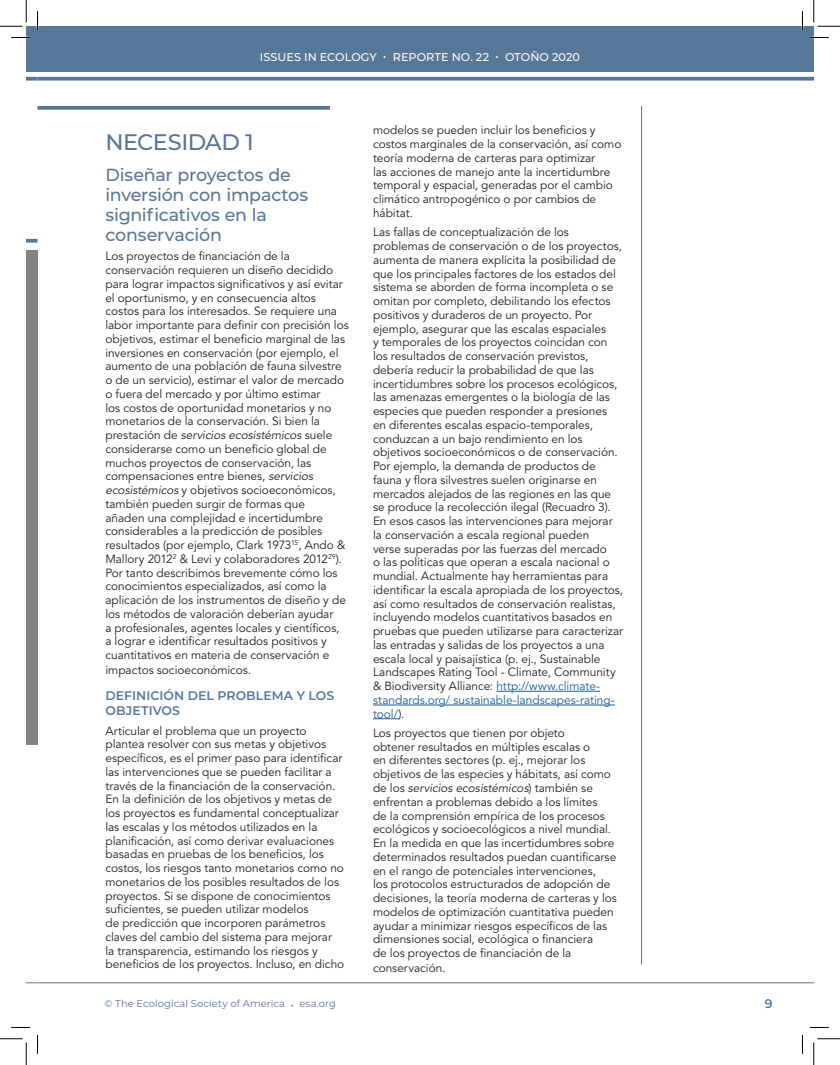
<style>
.page{position:relative;width:840px;height:1065px;background:#fff}
.page>*{position:absolute;margin:0;border:0;box-sizing:border-box;transform-origin:0 0}
.t1{font:500 22.5px "Montserrat";letter-spacing:-.025em;color:#577799}
.t2{font:500 17.5px/20px "Montserrat";letter-spacing:-.01em;color:#577799}
.t3{font:600 12.5px/15px "Montserrat";letter-spacing:.005em;color:#577799}
.t4{font:11.88px/13.8px "Avenir LT Std";color:#231f20}
.t5{font:500 11.25px "Montserrat";letter-spacing:.005em;color:#fff}
.t6{font:10px "Montserrat";letter-spacing:.005em;color:#577799}
.s1{font-style:italic}
.s2{color:#175d9e}
.s3{font-size:12.5px}
</style>
<div class="page">
<div style="left:26px;top:26px;width:12px;height:46px;background:#577799"></div>
<div style="left:38px;top:26px;width:776px;height:46px;background:#577799"></div>
<svg style="left:26px;top:77px;width:12px;height:4px"></svg>
<svg style="left:38px;top:77px;width:776px;height:4px;background:#6884a3"></svg>
<svg style="left:26px;top:982px;width:12px;height:1px"></svg>
<hr style="left:38px;top:982px;width:776px;height:1px;background:#577799">
<hr style="left:496px;top:691px;width:104px;height:1px;background:#175d9e">
<hr style="left:373px;top:705px;width:242px;height:1px;background:#175d9e">
<svg style="left:373px;top:718px;width:26px;height:1px"></svg>
<hr style="left:641px;top:106px;width:1px;height:858px;background:#577799">
<svg style="left:26px;top:239px;width:12px;height:4px"></svg>
<div style="left:26px;top:250px;width:12px;height:495px;background:#848282"></div>
<svg style="left:38px;top:106px;width:292px;height:4px"></svg>
<svg style="left:11px;top:37px;width:19px;height:1px"></svg>
<svg style="left:810px;top:37px;width:19px;height:1px"></svg>
<svg style="left:11px;top:1027px;width:19px;height:1px"></svg>
<svg style="left:810px;top:1027px;width:19px;height:1px"></svg>
<svg style="left:37px;top:11px;width:1px;height:19px"></svg>
<svg style="left:37px;top:1035px;width:1px;height:19px"></svg>
<svg style="left:802px;top:11px;width:1px;height:19px"></svg>
<svg style="left:802px;top:1035px;width:1px;height:19px"></svg>
<svg style="left:0;top:0;width:27px;height:27px"></svg>
<svg style="left:0;top:1039px;width:27px;height:26px"></svg>
<svg style="left:814px;top:0;width:26px;height:27px"></svg>
<svg style="left:814px;top:1039px;width:26px;height:26px"></svg>
<p class="t5" style="left:260px;top:49px;width:322px">ISSUES IN ECOLOGY • REPORTE NO. 22 • OTOÑO 2020</p>
<h1 class="t1" style="left:105px;top:126px;width:150px">NECESIDAD 1</h1>
<h2 class="t2" style="left:105px;top:164px;width:204px">Diseñar proyectos de inversión con impactos significativos en la conservación</h2>
<p class="t4" style="left:105px;top:250px;width:245px">Los proyectos de financiación de la conservación requieren un diseño decidido para lograr impactos significativos y así evitar el oportunismo, y en consecuencia altos costos para los interesados. Se requiere una labor importante para definir con precisión los objetivos, estimar el beneficio marginal de las inversiones en conservación (por ejemplo, el aumento de una población de fauna silvestre o de un servicio), estimar el valor de mercado o fuera del mercado y por último estimar<br>los costos de oportunidad monetarios y no monetarios de la conservación. Si bien la prestación de <span class="s1">servicios ecosistémicos</span> suele considerarse como un beneficio global de muchos proyectos de conservación, las compensaciones entre bienes, <span class="s1">servicios ecosistémicos</span> y objetivos socioeconómicos, también pueden surgir de formas que<br>añaden una complejidad e incertidumbre considerables a la predicción de posibles resultados (por ejemplo, Clark 1973<sup>15</sup>, Ando &amp; Mallory 2012<sup>2</sup> &amp; Levi y colaboradores 2012<sup>29</sup>).<br>Por tanto describimos brevemente cómo los conocimientos especializados, así como la aplicación de los instrumentos de diseño y de los métodos de valoración deberían ayudar<br>a profesionales, agentes locales y científicos,<br>a lograr e identificar resultados positivos y cuantitativos en materia de conservación e</p>
<p class="t4" style="left:105px;top:663px;width:147px">impactos socioeconómicos.</p>
<p class="t3" style="left:105px;top:688px;width:230px">DEFINICIÓN DEL PROBLEMA Y LOS<br>OBJETIVOS</p>
<p class="t4" style="left:105px;top:724px;width:240px">Articular el problema que un proyecto plantea resolver con sus metas y objetivos específicos, es el primer paso para identificar las intervenciones que se pueden facilitar a través de la financiación de la conservación.<br>En la definición de los objetivos y metas de los proyectos es fundamental conceptualizar las escalas y los métodos utilizados en la planificación, así como derivar evaluaciones basadas en pruebas de los beneficios, los costos, los riesgos tanto monetarios como no monetarios de los posibles resultados de los proyectos. Si se dispone de conocimientos suficientes, se pueden utilizar modelos<br>de predicción que incorporen parámetros claves del cambio del sistema para mejorar<br>la transparencia, estimando los riesgos y beneficios de los proyectos. Incluso, en dicho</p>
<p class="t4" style="left:373px;top:124px;width:250px">modelos se pueden incluir los beneficios y costos marginales de la conservación, así como teoría moderna de carteras para optimizar<br>las acciones de manejo ante la incertidumbre temporal y espacial, generadas por el cambio climático antropogénico o por cambios de hábitat.</p>
<p class="t4" style="left:373px;top:226px;width:252px">Las fallas de conceptualización de los problemas de conservación o de los proyectos, aumenta de manera explícita la posibilidad de que los principales factores de los estados del sistema se aborden de forma incompleta o se omitan por completo, debilitando los efectos positivos y duraderos de un proyecto. Por ejemplo, asegurar que las escalas espaciales<br>y temporales de los proyectos coincidan con los resultados de conservación previstos, debería reducir la probabilidad de que las incertidumbres sobre los procesos ecológicos, las amenazas emergentes o la biología de las especies que pueden responder a presiones en diferentes escalas espacio-temporales, conduzcan a un bajo rendimiento en los objetivos socioeconómicos o de conservación.<br>Por ejemplo, la demanda de productos de fauna y flora silvestres suelen originarse en mercados alejados de las regiones en las que se produce la recolección ilegal (Recuadro 3).<br>En esos casos las intervenciones para mejorar la conservación a escala regional pueden<br>verse superadas por las fuerzas del mercado<br>o las políticas que operan a escala nacional o mundial. Actualmente hay herramientas para identificar la escala apropiada de los proyectos, así como resultados de conservación realistas, incluyendo modelos cuantitativos basados en pruebas que pueden utilizarse para caracterizar las entradas y salidas de los proyectos a una escala local y paisajística (p. ej., Sustainable Landscapes Rating Tool - Climate, Community &amp; Biodiversity Alliance: <span class="s2">http://www.climate&shy;standards.org/ sustainable-landscapes-rating&shy;tool/</span>).</p>
<p class="t4" style="left:373px;top:726px;width:245px">Los proyectos que tienen por objeto<br>obtener resultados en múltiples escalas o<br>en diferentes sectores (p. ej., mejorar los objetivos de las especies y hábitats, así como de los <span class="s1">servicios ecosistémicos</span>) también se enfrentan a problemas debido a los límites<br>de la comprensión empírica de los procesos ecológicos y socioecológicos a nivel mundial.<br>En la medida en que las incertidumbres sobre determinados resultados puedan cuantificarse en el rango de potenciales intervenciones,<br>los protocolos estructurados de adopción de decisiones, la teoría moderna de carteras y los modelos de optimización cuantitativa pueden ayudar a minimizar riesgos específicos de las dimensiones social, ecológica o financiera<br>de los proyectos de financiación de la</p>
<p class="t4" style="left:373px;top:961px;width:74px">conservación.</p>
<p class="t6" style="left:104px;top:997px;width:233px">© The Ecological Society of America <span class="s3">•</span> esa.org</p>
<p class="t3" style="left:765px;top:996px;width:9px">9</p>
</div>
